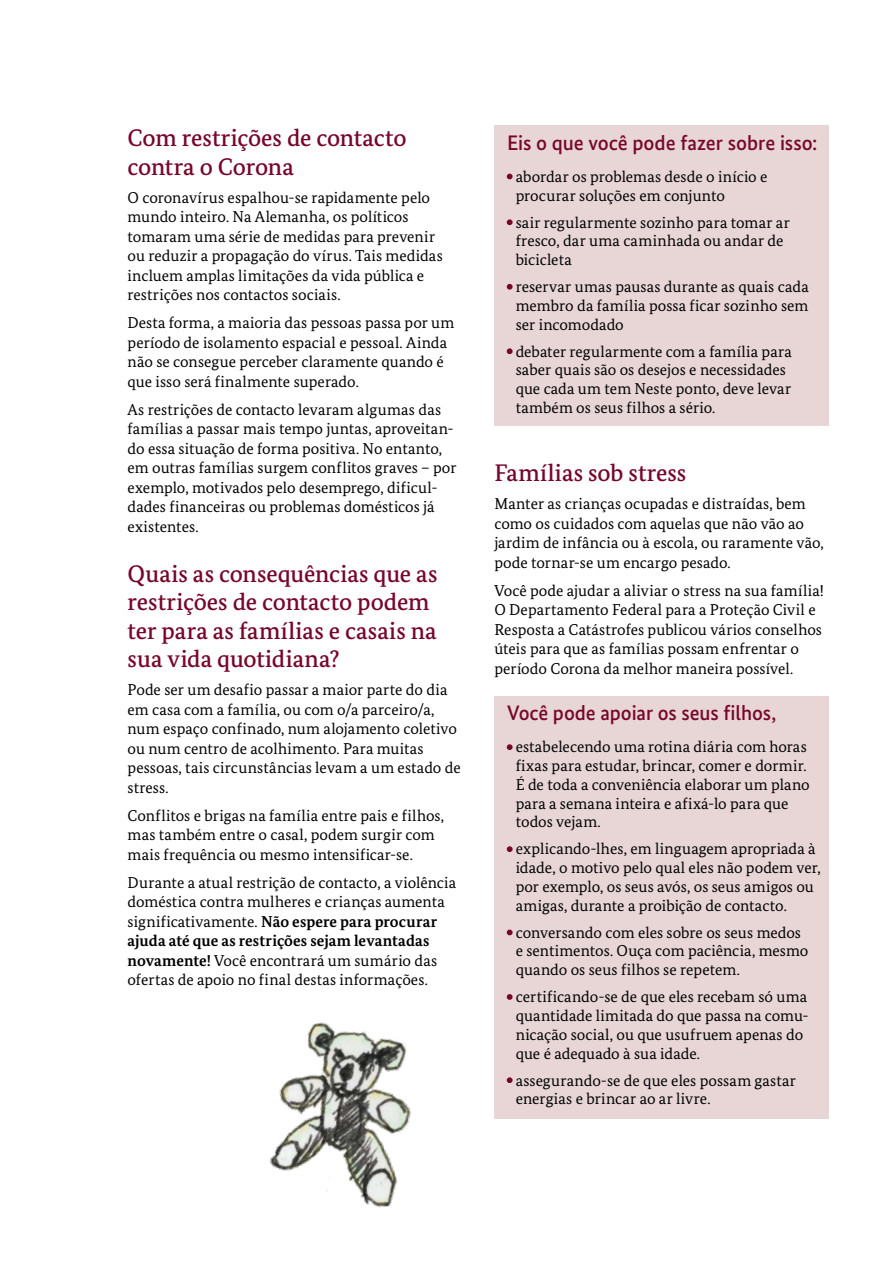
<style>
.page{position:relative;width:893px;height:1263px;background:#fff}
.page>*{position:absolute;margin:0;border:0;box-sizing:border-box;transform-origin:0 0}
.Head_3_BMG{font:500 24px/28.5px "Bundes Serif";color:#77072a}
.ZÜ_BMG{font:500 21px "Bundes Sans";letter-spacing:-.005em;color:#77072a}
.Fließ_BMG{font:15.75px/19.5px "Bundes Serif";letter-spacing:.005em;color:#000}
.Fließ_aufzählung_BMG{font:15.75px/18.8px "Bundes Serif";letter-spacing:.005em;color:#000}
.s1{font-weight:700}
.s2{font-weight:700;color:#77072a}
</style>
<div class="page">
<div style="left:494px;top:125px;width:335px;height:300px;background:#e8d5d6"></div>
<div style="left:494px;top:696px;width:335px;height:422px;background:#e8d5d6"></div>
<svg style="left:507px;top:174px;width:6px;height:5px"></svg>
<svg style="left:507px;top:219px;width:6px;height:6px"></svg>
<svg style="left:507px;top:284px;width:6px;height:6px"></svg>
<svg style="left:507px;top:348px;width:6px;height:6px"></svg>
<svg style="left:507px;top:744px;width:6px;height:6px"></svg>
<svg style="left:507px;top:846px;width:6px;height:6px"></svg>
<svg style="left:507px;top:929px;width:6px;height:6px"></svg>
<svg style="left:507px;top:994px;width:6px;height:6px"></svg>
<svg style="left:507px;top:1077px;width:6px;height:6px"></svg>
<img style="left:269px;top:1022px;width:142px;height:186px">
<h3 class="Head_3_BMG" style="left:128px;top:123px;width:280px">Com restrições de contacto contra o Corona</h3>
<p class="Fließ_BMG" style="left:128px;top:187px;width:317px">O coronavírus espalhou-se rapidamente pelo mundo inteiro. Na Alemanha, os políticos tomaram uma série de medidas para prevenir ou reduzir a propagação do vírus. Tais medidas incluem amplas limitações da vida pública e restrições nos contactos sociais.</p>
<p class="Fließ_BMG" style="left:128px;top:313px;width:328px">Desta forma, a maioria das pessoas passa por um período de isolamento espacial e pessoal. Ainda não se consegue perceber claramente quando é que isso será finalmente superado.</p>
<p class="Fließ_BMG" style="left:128px;top:399px;width:330px">As restrições de contacto levaram algumas das famílias a passar mais tempo juntas, aproveitan&shy;do essa situação de forma positiva. No entanto, em outras famílias surgem conflitos graves – por exemplo, motivados pelo desemprego, dificul&shy;dades financeiras ou problemas domésticos já existentes.</p>
<h3 class="Head_3_BMG" style="left:128px;top:559px;width:311px">Quais as consequências que as restrições de contacto podem ter para as famílias e casais na sua vida quotidiana?</h3>
<p class="Fließ_BMG" style="left:128px;top:680px;width:335px">Pode ser um desafio passar a maior parte do dia em casa com a família, ou com o/a parceiro/a, num espaço confinado, num alojamento coletivo ou num centro de acolhimento. Para muitas pessoas, tais circunstâncias levam a um estado de stress.</p>
<p class="Fließ_BMG" style="left:128px;top:805px;width:318px">Conflitos e brigas na família entre pais e filhos, mas também entre o casal, podem surgir com mais frequência ou mesmo intensificar-se.</p>
<p class="Fließ_BMG" style="left:128px;top:872px;width:330px">Durante a atual restrição de contacto, a violência doméstica contra mulheres e crianças aumenta significativamente. <span class="s1">Não espere para procurar ajuda até que as restrições sejam levantadas novamente!</span> Você encontrará um sumário das ofertas de apoio no final destas informações.</p>
<h4 class="ZÜ_BMG" style="left:507px;top:130px;width:312px">Eis o que você pode fazer sobre isso:</h4>
<p class="Fließ_aufzählung_BMG" style="left:516px;top:167px;width:253px;text-indent:-9px"><span class="s2">•</span> abordar os problemas desde o início e procurar soluções em conjunto</p>
<p class="Fließ_aufzählung_BMG" style="left:516px;top:213px;width:276px;text-indent:-9px"><span class="s2">•</span> sair regularmente sozinho para tomar ar fresco, dar uma caminhada ou andar de bicicleta</p>
<p class="Fließ_aufzählung_BMG" style="left:516px;top:277px;width:295px;text-align:justify;text-indent:-9px"><span class="s2">•</span> reservar umas pausas durante as quais cada membro da família possa ficar sozinho sem ser incomodado</p>
<p class="Fließ_aufzählung_BMG" style="left:516px;top:342px;width:278px;text-indent:-9px"><span class="s2">•</span> debater regularmente com a família para saber quais são os desejos e necessidades que cada um tem Neste ponto, deve levar também os seus filhos a sério.</p>
<h3 class="Head_3_BMG" style="left:494px;top:459px;width:194px">Famílias sob stress</h3>
<p class="Fließ_BMG" style="left:494px;top:494px;width:331px">Manter as crianças ocupadas e distraídas, bem como os cuidados com aquelas que não vão ao jardim de infância ou à escola, ou raramente vão, pode tornar-se um encargo pesado.</p>
<p class="Fließ_BMG" style="left:494px;top:580px;width:331px">Você pode ajudar a aliviar o stress na sua família!<br>O Departamento Federal para a Proteção Civil e Resposta a Catástrofes publicou vários conselhos úteis para que as famílias possam enfrentar o período Corona da melhor maneira possível.</p>
<h4 class="ZÜ_BMG" style="left:507px;top:700px;width:271px">Você pode apoiar os seus filhos,</h4>
<p class="Fließ_aufzählung_BMG" style="left:516px;top:737px;width:296px;text-indent:-9px"><span class="s2">•</span> estabelecendo uma rotina diária com horas fixas para estudar, brincar, comer e dormir.<br>É de toda a conveniência elaborar um plano para a semana inteira e afixá-lo para que todos vejam.</p>
<p class="Fließ_aufzählung_BMG" style="left:516px;top:839px;width:307px;text-indent:-9px"><span class="s2">•</span> explicando-lhes, em linguagem apropriada à idade, o motivo pelo qual eles não podem ver, por exemplo, os seus avós, os seus amigos ou amigas, durante a proibição de contacto.</p>
<p class="Fließ_aufzählung_BMG" style="left:516px;top:923px;width:294px;text-indent:-9px"><span class="s2">•</span> conversando com eles sobre os seus medos e sentimentos. Ouça com paciência, mesmo quando os seus filhos se repetem.</p>
<p class="Fließ_aufzählung_BMG" style="left:516px;top:987px;width:295px;text-indent:-9px"><span class="s2">•</span> certificando-se de que eles recebam só uma quantidade limitada do que passa na comu&shy;nicação social, ou que usufruem apenas do que é adequado à sua idade.</p>
<p class="Fließ_aufzählung_BMG" style="left:516px;top:1070px;width:282px;text-indent:-9px"><span class="s2">•</span> assegurando-se de que eles possam gastar energias e brincar ao ar livre.</p>
</div>
